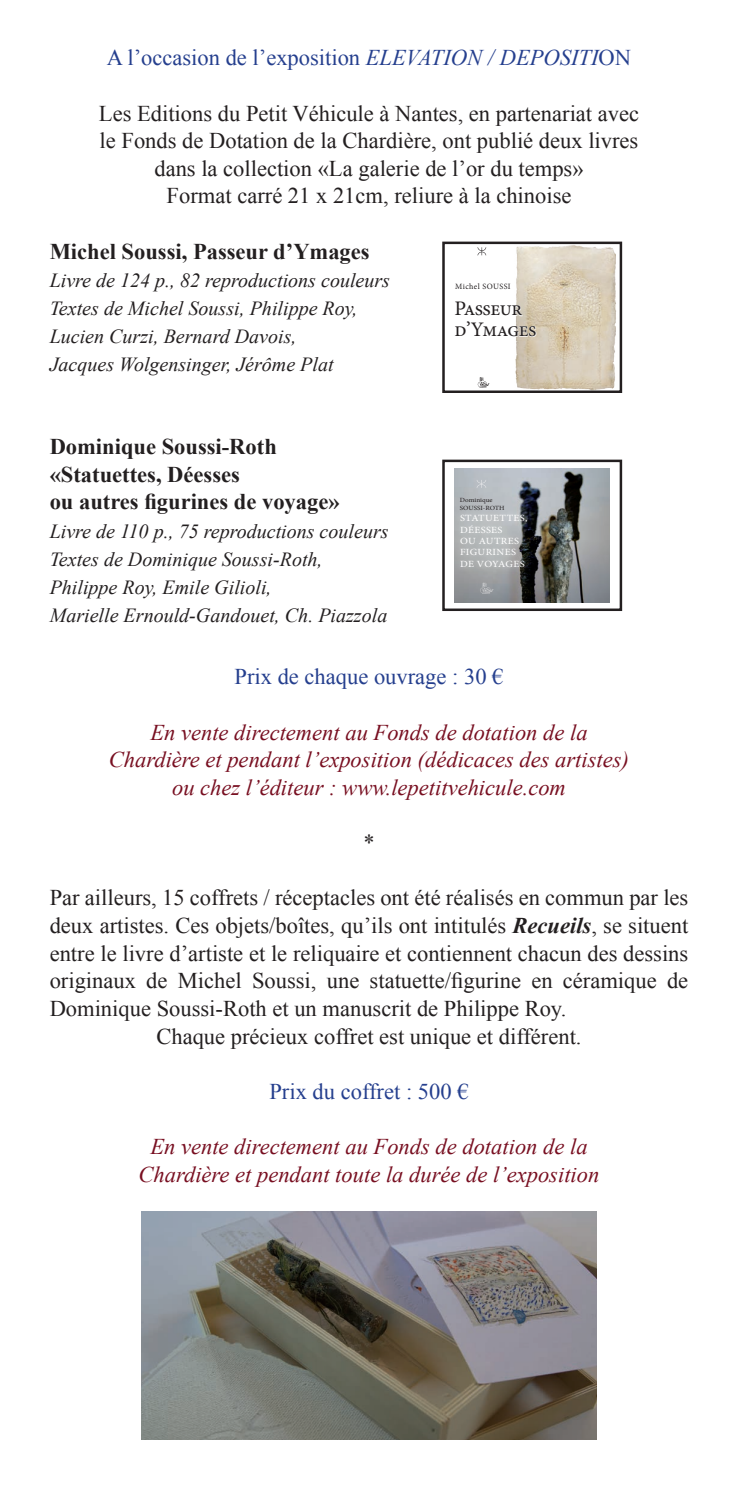
<style>
.page{position:relative;width:738px;height:1489px;background:#fff}
.page>*{position:absolute;margin:0;border:0;box-sizing:border-box;transform-origin:0 0}
.t1{font:22.5px/27.5px "Times New Roman";color:#231f20;text-align:justify}
.t2{font:italic 22.5px "Times New Roman";color:#780f21}
.t3{font:700 22.5px/27.5px "Times New Roman";color:#231f20}
.t4{font:22.5px "Times New Roman";color:#253f8e}
.t5{font:20.75px/20.2px "Minion Pro";letter-spacing:-.025em;color:#231f20}
.t6{font:italic 20px "Times New Roman";color:#231f20}
.t7{font:9.5px/11.2px "Minion Pro";letter-spacing:.035em;color:#fff;scale:1.11 1}
.t8{font:8px "Minion Pro";letter-spacing:.045em;color:#231f20}
.t9{font:6.25px/7.8px "Minion Pro";color:#231f20;scale:1.11 1}
.s1{font-style:italic}
.s2{font-weight:700;font-style:italic}
</style>
<div class="page">
<img style="left:142px;top:1211px;width:453px;height:228px">
<img style="left:514px;top:244px;width:103px;height:146px">
<svg style="left:514px;top:301px;width:22px;height:36px"></svg>
<svg style="left:477px;top:377px;width:12px;height:10px"></svg>
<svg style="left:477px;top:247px;width:9px;height:8px"></svg>
<div style="left:442px;top:241px;width:179px;height:152px;border:2px solid #231f20"></div>
<img style="left:454px;top:468px;width:155px;height:134px">
<svg style="left:479px;top:582px;width:14px;height:11px"></svg>
<svg style="left:476px;top:480px;width:10px;height:8px"></svg>
<div style="left:452px;top:508px;width:81px;height:65px;background:#fff;opacity:.75"></div>
<div style="left:442px;top:459px;width:179px;height:152px;border:2px solid #231f20"></div>
<p class="t4" style="left:107px;top:43px;width:525px">A l’occasion de l’exposition <span class="s1">ELEVATION / DEPOSITI</span>ON</p>
<p class="t1" style="left:99px;top:99px;width:541px">Les Editions du Petit Véhicule à Nantes, en partenariat avec</p>
<p class="t1" style="left:100px;top:126px;width:540px">le Fonds de Dotation de la Chardière, ont publié deux livres</p>
<p class="t1" style="left:154px;top:154px;width:430px">dans la collection «La galerie de l’or du temps»</p>
<p class="t1" style="left:166px;top:182px;width:406px">Format carré 21 x 21cm, reliure à la chinoise</p>
<p class="t3" style="left:50px;top:237px;width:321px">Michel Soussi, Passeur d’Ymages</p>
<p class="t6" style="left:50px;top:266px;width:341px">Livre de 124 p., 82 reproductions couleurs</p>
<p class="t6" style="left:50px;top:294px;width:309px">Textes de Michel Soussi, Philippe Roy,</p>
<p class="t6" style="left:50px;top:323px;width:248px">Lucien Curzi, Bernard Davois,</p>
<p class="t6" style="left:50px;top:351px;width:285px">Jacques Wolgensinger, Jérôme Plat</p>
<p class="t8" style="left:455px;top:281px;width:57px">Michel SOUSSI</p>
<p class="t5" style="left:454px;top:299px;width:83px">Passeur d’Ymages</p>
<p class="t3" style="left:50px;top:432px;width:228px">Dominique Soussi-Roth</p>
<p class="t3" style="left:50px;top:460px;width:291px">«Statuettes, Déesses<br>ou autres figurines de voyage»</p>
<p class="t6" style="left:50px;top:517px;width:340px">Livre de 110 p., 75 reproductions couleurs</p>
<p class="t6" style="left:50px;top:545px;width:274px">Textes de Dominique Soussi-Roth,</p>
<p class="t6" style="left:50px;top:573px;width:223px">Philippe Roy, Emile Gilioli,</p>
<p class="t6" style="left:50px;top:601px;width:339px">Marielle Ernould-Gandouet, Ch. Piazzola</p>
<p class="t9" style="left:459px;top:496px;width:42px">Dominique<br>SOUSSI-ROTH</p>
<p class="t7" style="left:459px;top:512px;width:62px">STATUETTES,<br>DÉESSES<br>OU AUTRES<br>FIGURINES<br>DE VOYAGES</p>
<p class="t4" style="left:234px;top:661px;width:270px">Prix de chaque ouvrage : 30 €</p>
<p class="t2" style="left:150px;top:716px;width:438px">En vente directement au Fonds de dotation de la</p>
<p class="t2" style="left:109px;top:744px;width:521px">Chardière et pendant l’exposition (dédicaces des artistes)</p>
<p class="t2" style="left:172px;top:772px;width:395px">ou chez l’éditeur : www.lepetitvehicule.com</p>
<p class="t1" style="left:363px;top:828px;width:13px">*</p>
<p class="t1" style="left:50px;top:883px;width:639px">Par ailleurs, 15 coffrets / réceptacles ont été réalisés en commun par les deux artistes. Ces objets/boîtes, qu’ils ont intitulés <span class="s2">Recueils</span>, se situent entre le livre d’artiste et le reliquaire et contiennent chacun des dessins originaux de Michel Soussi, une statuette/figurine en céramique de Dominique Soussi-Roth et un manuscrit de Philippe Roy.</p>
<p class="t1" style="left:156px;top:1021px;width:426px">Chaque précieux coffret est unique et différent.</p>
<p class="t4" style="left:269px;top:1076px;width:200px">Prix du coffret : 500 €</p>
<p class="t2" style="left:150px;top:1130px;width:438px">En vente directement au Fonds de dotation de la</p>
<p class="t2" style="left:138px;top:1158px;width:462px">Chardière et pendant toute la durée de l’exposition</p>
</div>
